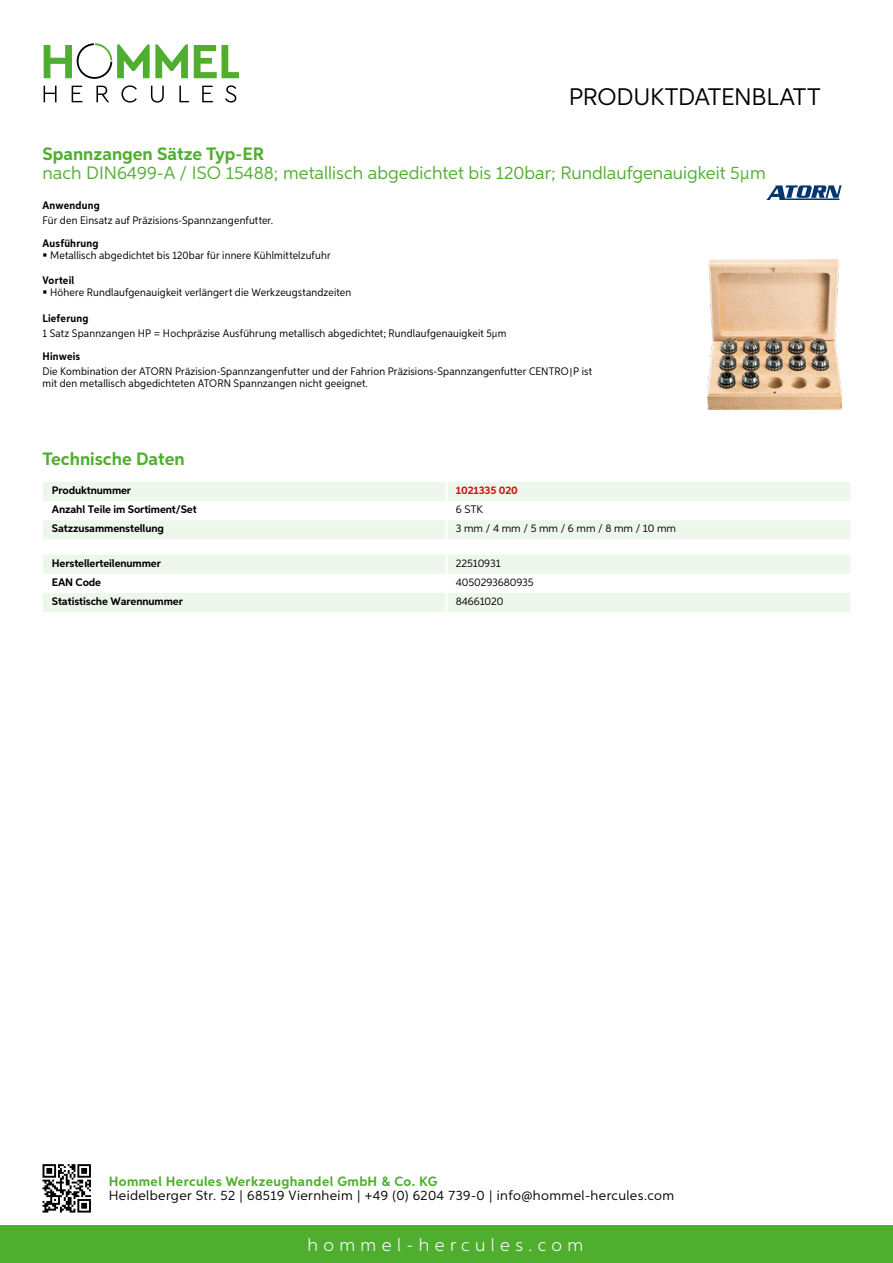
<style>
.page{position:relative;width:893px;height:1263px;background:#fff}
.page>*{position:absolute;margin:0;border:0;box-sizing:border-box;transform-origin:0 0}
.t1{font:24px "Aspira";letter-spacing:-.01em;color:#000}
.t2{font:18px "Aspira";color:#50ae2f}
.t3{font:700 18px "Aspira";color:#50ae2f}
.t4{font:300 18px "Aspira";letter-spacing:.3em;color:#fff}
.t5{font:13.5px "Aspira";letter-spacing:.03em;color:#000}
.t6{font:700 13.5px "Aspira";letter-spacing:.03em;color:#50ae2f}
.t7{font:10.95px/15.1px "Aspira Nar";letter-spacing:.015em;color:#000}
.t8{font:700 10.95px "Aspira";letter-spacing:-.01em;color:#000}
.t9{font:10.95px "Aspira";letter-spacing:-.01em;color:#000}
.t10{font:700 10.95px "Aspira Nar";letter-spacing:.02em;color:#000}
.t11{font:700 10.95px "Aspira";letter-spacing:-.01em;color:#cd1013}
.s1{font-weight:700}
.s2{font-family:"Wuerth Global";font-size:10.5px}
</style>
<div class="page">
<div style="left:0;top:1226px;width:893px;height:37px;background:#50ae2f"></div>
<svg style="left:43px;top:1164px;width:48px;height:48px"></svg>
<svg style="left:194px;top:45px;width:45px;height:33px"></svg>
<svg style="left:44px;top:43px;width:144px;height:36px"></svg>
<svg style="left:44px;top:86px;width:13px;height:16px"></svg>
<svg style="left:72px;top:86px;width:10px;height:16px"></svg>
<svg style="left:96px;top:86px;width:13px;height:16px"></svg>
<svg style="left:121px;top:85px;width:16px;height:18px"></svg>
<svg style="left:151px;top:86px;width:13px;height:17px"></svg>
<svg style="left:179px;top:86px;width:10px;height:16px"></svg>
<svg style="left:202px;top:86px;width:11px;height:16px"></svg>
<svg style="left:225px;top:85px;width:11px;height:18px"></svg>
<svg style="left:43px;top:482px;width:807px;height:57px"></svg>
<hr style="left:445px;top:520px;width:3px;height:19px;background:#fff">
<svg style="left:43px;top:555px;width:807px;height:57px"></svg>
<hr style="left:445px;top:593px;width:3px;height:19px;background:#fff">
<img style="left:707px;top:259px;width:135px;height:150px">
<svg style="left:766px;top:185px;width:76px;height:15px"></svg>
<h1 class="t1" style="left:569px;top:82px;width:253px">Produktdatenblatt</h1>
<h2 class="t3" style="left:43px;top:142px;width:223px">Spannzangen Sätze Typ-ER</h2>
<h2 class="t2" style="left:43px;top:162px;width:725px">nach DIN 6499-A / ISO 15488; metallisch abgedichtet bis 120bar; Rundlaufgenauigkeit 5µm</h2>
<p class="t10" style="left:43px;top:199px;width:59px">Anwendung</p>
<p class="t7" style="left:43px;top:213px;width:232px">Für den Einsatz auf Präzisions-Spannzangenfutter.</p>
<p class="t10" style="left:43px;top:236px;width:58px">Ausführung</p>
<p class="t7" style="left:50px;top:248px;width:282px">Metallisch abgedichtet bis 120bar für innere Kühlmittelzufuhr</p>
<p class="t10" style="left:43px;top:273px;width:33px">Vorteil</p>
<p class="t7" style="left:50px;top:285px;width:303px">Höhere Rundlaufgenauigkeit verlängert die Werkzeugstandzeiten</p>
<p class="t10" style="left:43px;top:311px;width:47px">Lieferung</p>
<p class="t7" style="left:43px;top:325px;width:465px">1 Satz Spannzangen HP = Hochpräzise Ausführung metallisch abgedichtet; Rundlaufgenauigkeit 5µm</p>
<p class="t7" style="left:43px;top:348px;width:551px"><span class="s1">Hinweis<br></span>Die Kombination der ATORN Präzision-Spannzangenfutter und der Fahrion Präzisions-Spannzangenfutter CENTRO<span class="s2">|</span>P ist</p>
<p class="t7" style="left:43px;top:376px;width:327px">mit den metallisch abgedichteten ATORN Spannzangen nicht geeignet.</p>
<h2 class="t3" style="left:43px;top:448px;width:144px">Technische Daten</h2>
<p class="t8" style="left:52px;top:483px;width:81px">Produktnummer</p>
<p class="t11" style="left:456px;top:483px;width:64px">1021335 020</p>
<p class="t8" style="left:52px;top:502px;width:146px">Anzahl Teile im Sortiment/Set</p>
<p class="t9" style="left:456px;top:502px;width:22px">6 STK</p>
<p class="t8" style="left:52px;top:521px;width:114px">Satzzusammenstellung</p>
<p class="t9" style="left:456px;top:522px;width:222px">3 mm / 4 mm / 5 mm / 6 mm / 8 mm / 10 mm</p>
<p class="t8" style="left:52px;top:556px;width:111px">Herstellerteilenummer</p>
<p class="t9" style="left:456px;top:556px;width:46px">22510931</p>
<p class="t8" style="left:52px;top:575px;width:51px">EAN Code</p>
<p class="t9" style="left:456px;top:575px;width:79px">4050293680935</p>
<p class="t8" style="left:52px;top:594px;width:132px">Statistische Warennummer</p>
<p class="t9" style="left:456px;top:594px;width:49px">84661020</p>
<p class="t6" style="left:109px;top:1172px;width:330px">Hommel Hercules Werkzeughandel GmbH &amp; Co. KG</p>
<p class="t5" style="left:109px;top:1187px;width:567px">Heidelberger Str. 52 | 68519 Viernheim | +49 (0) 6204 739-0 | info@hommel-hercules.com</p>
<h2 class="t4" style="left:307px;top:1234px;width:277px">hommel-hercules.com</h2>
</div>
